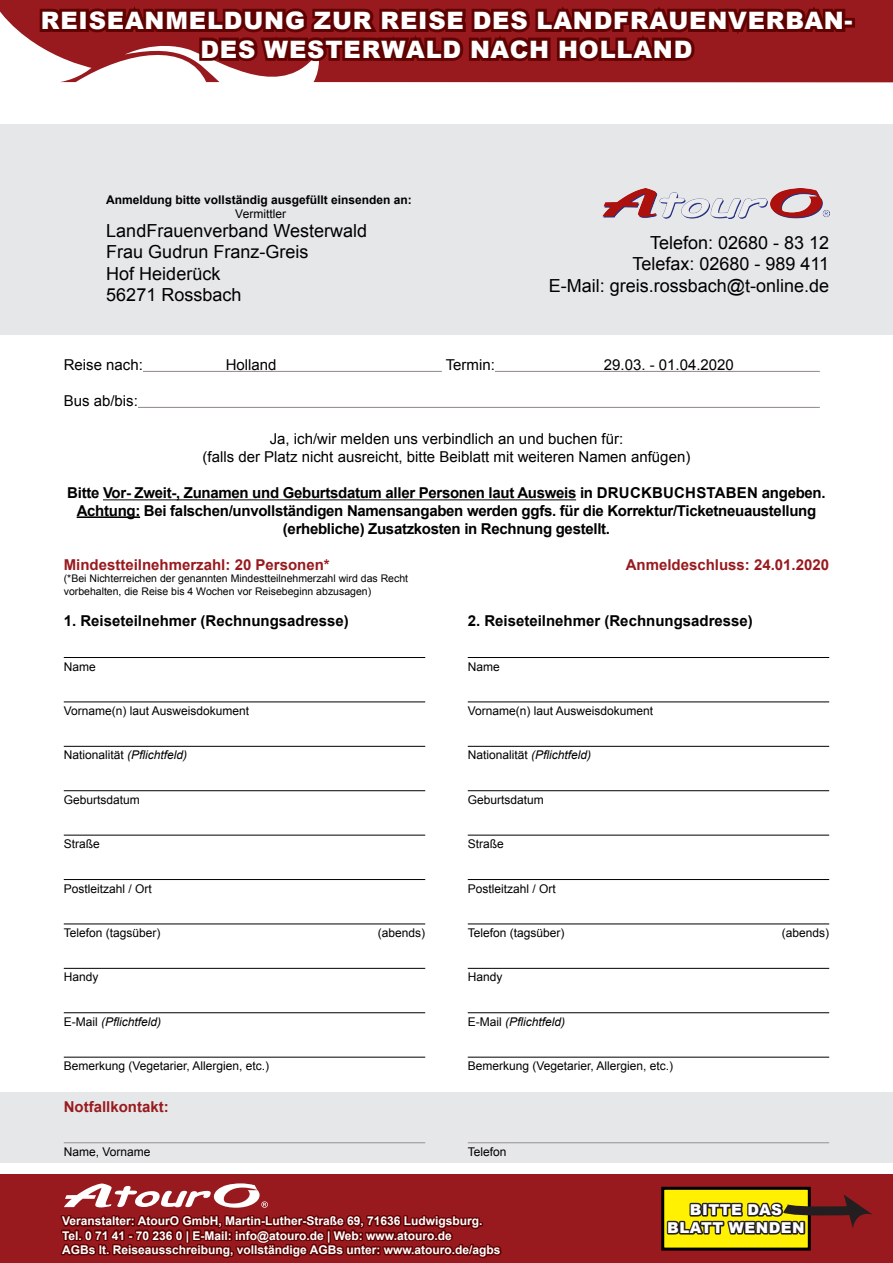
<style>
.page{position:relative;width:893px;height:1263px;background:#fff}
.page>*{position:absolute;margin:0;border:0;box-sizing:border-box;transform-origin:0 0}
.t1{font:900 24px/28.8px "Arial";letter-spacing:.035em;color:#fff;text-align:center}
.t2{font:18px "Arial";color:#000}
.t3{font:700 15px/18px "Arial";letter-spacing:-.02em;color:#000;text-align:center}
.t4{font:15px "Arial";color:#000}
.t5{font:700 15px "Arial";color:#981a1e}
.t6{font:700 15px "Arial";color:#000}
.t7{font:900 15px/18px "Arial";letter-spacing:.035em;color:#fff;text-align:center}
.t8{font:12px "Arial";color:#000}
.t9{font:700 12px "Arial";color:#fff}
.t10{font:italic 12px "Arial";color:#000}
.t11{font:700 12px "Arial";color:#000}
.t12{font:10.5px "Arial";color:#000}
.s1{font-style:normal}
</style>
<div class="page">
<div style="left:0;top:124px;width:893px;height:211px;background:#e6e7e9"></div>
<div style="left:0;top:1174px;width:893px;height:89px;background:#981a1e"></div>
<hr style="left:64px;top:657px;width:361px;height:1px;background:#000">
<hr style="left:64px;top:702px;width:361px;height:1px;background:#000">
<hr style="left:64px;top:746px;width:361px;height:1px;background:#000">
<hr style="left:64px;top:790px;width:361px;height:1px;background:#000">
<hr style="left:64px;top:835px;width:361px;height:1px;background:#000">
<hr style="left:64px;top:879px;width:361px;height:1px;background:#000">
<hr style="left:64px;top:924px;width:361px;height:1px;background:#000">
<hr style="left:64px;top:968px;width:361px;height:1px;background:#000">
<hr style="left:64px;top:1012px;width:361px;height:1px;background:#000">
<hr style="left:64px;top:1057px;width:361px;height:1px;background:#000">
<hr style="left:468px;top:657px;width:361px;height:1px;background:#000">
<hr style="left:468px;top:702px;width:361px;height:1px;background:#000">
<hr style="left:468px;top:746px;width:361px;height:1px;background:#000">
<hr style="left:468px;top:790px;width:361px;height:1px;background:#000">
<hr style="left:468px;top:835px;width:361px;height:1px;background:#000">
<hr style="left:468px;top:879px;width:361px;height:1px;background:#000">
<hr style="left:468px;top:924px;width:361px;height:1px;background:#000">
<hr style="left:468px;top:968px;width:361px;height:1px;background:#000">
<hr style="left:468px;top:1012px;width:361px;height:1px;background:#000">
<hr style="left:468px;top:1057px;width:361px;height:1px;background:#000">
<hr style="left:103px;top:499px;width:473px;height:1px;background:#000">
<hr style="left:77px;top:516px;width:63px;height:2px;background:#000">
<svg style="left:60px;top:1183px;width:442px;height:75px"></svg>
<svg style="left:0;top:0;width:893px;height:83px;fill:#981a1e"></svg>
<div style="left:842px;top:18px;width:13px;height:10px;border:6px solid #600202"></div>
<svg style="left:32px;top:0;width:816px;height:77px;background:#851e20"></svg>
<div style="left:663px;top:1188px;width:146px;height:61px;background:#fff101"></div>
<div style="left:661px;top:1187px;width:150px;height:63px;border:3px solid #000"></div>
<svg style="left:666px;top:1194px;width:206px;height:47px"></svg>
<img style="left:602px;top:189px;width:227px;height:30px">
<div style="left:0;top:1093px;width:893px;height:70px;background:#e6e7e9"></div>
<hr style="left:64px;top:1142px;width:361px;height:1px;background:#999190">
<hr style="left:468px;top:1142px;width:361px;height:1px;background:#999190">
<hr style="left:143px;top:371px;width:299px;height:1px;background:#999190">
<hr style="left:495px;top:371px;width:325px;height:1px;background:#999190">
<hr style="left:138px;top:407px;width:682px;height:1px;background:#999190">
<p class="t1" style="left:41px;top:5px;width:813px">REISEANMELDUNG ZUR REISE DES LANDFRAUENVERBAN-<br>DES WESTERWALD NACH HOLLAND</p>
<p class="t11" style="left:106px;top:191px;width:307px">Anmeldung bitte vollständig ausgefüllt einsenden an:</p>
<p class="t8" style="left:235px;top:206px;width:52px">Vermittler</p>
<p class="t2" style="left:106px;top:218px;width:262px">LandFrauenverband Westerwald</p>
<p class="t2" style="left:106px;top:239px;width:204px">Frau Gudrun Franz-Greis</p>
<p class="t2" style="left:106px;top:261px;width:116px">Hof Heiderück</p>
<p class="t2" style="left:106px;top:283px;width:137px">56271 Rossbach</p>
<p class="t2" style="left:650px;top:230px;width:181px">Telefon: 02680 - 83 12</p>
<p class="t2" style="left:632px;top:251px;width:198px">Telefax: 02680 - 989 411</p>
<p class="t2" style="left:549px;top:273px;width:282px">E-Mail: greis.rossbach@t-online.de</p>
<p class="t4" style="left:64px;top:354px;width:81px">Reise nach:</p>
<p class="t4" style="left:226px;top:354px;width:52px">Holland</p>
<p class="t4" style="left:446px;top:354px;width:51px">Termin:</p>
<p class="t4" style="left:604px;top:354px;width:132px">29.03. - 01.04.2020</p>
<p class="t4" style="left:64px;top:390px;width:76px">Bus ab/bis:</p>
<p class="t4" style="left:270px;top:428px;width:355px">Ja, ich/wir melden uns verbindlich an und buchen für:</p>
<p class="t4" style="left:203px;top:446px;width:489px">(falls der Platz nicht ausreicht, bitte Beiblatt mit weiteren Namen anfügen)</p>
<p class="t3" style="left:67px;top:483px;width:760px">Bitte Vor- Zweit-, Zunamen und Geburtsdatum aller Personen laut Ausweis in DRUCKBUCHSTABEN angeben.<br>Achtung: Bei falschen/unvollständigen Namensangaben werden ggfs. für die Korrektur/Ticketneuaustellung (erhebliche) Zusatzkosten in Rechnung gestellt.</p>
<p class="t5" style="left:64px;top:554px;width:267px">Mindestteilnehmerzahl: 20 Personen*</p>
<p class="t5" style="left:626px;top:554px;width:205px">Anmeldeschluss: 24.01.2020</p>
<p class="t12" style="left:64px;top:571px;width:346px">(*Bei Nichterreichen der genannten Mindestteilnehmerzahl wird das Recht</p>
<p class="t12" style="left:64px;top:584px;width:309px">vorbehalten, die Reise bis 4 Wochen vor Reisebeginn abzusagen)</p>
<p class="t6" style="left:64px;top:610px;width:287px">1. Reiseteilnehmer (Rechnungsadresse)</p>
<p class="t8" style="left:64px;top:658px;width:34px">Name</p>
<p class="t8" style="left:64px;top:702px;width:187px">Vorname(n) laut Ausweisdokument</p>
<p class="t10" style="left:64px;top:747px;width:125px"><span class="s1">Nationalität</span> (Pflichtfeld)</p>
<p class="t8" style="left:64px;top:791px;width:78px">Geburtsdatum</p>
<p class="t8" style="left:64px;top:836px;width:38px">Straße</p>
<p class="t8" style="left:64px;top:880px;width:90px">Postleitzahl / Ort</p>
<p class="t8" style="left:64px;top:924px;width:98px">Telefon (tagsüber)</p>
<p class="t8" style="left:378px;top:924px;width:49px">(abends)</p>
<p class="t8" style="left:64px;top:969px;width:36px">Handy</p>
<p class="t10" style="left:64px;top:1014px;width:99px"><span class="s1">E-Mail</span> (Pflichtfeld)</p>
<p class="t8" style="left:64px;top:1058px;width:207px">Bemerkung (Vegetarier, Allergien, etc.)</p>
<p class="t6" style="left:468px;top:610px;width:287px">2. Reiseteilnehmer (Rechnungsadresse)</p>
<p class="t8" style="left:468px;top:658px;width:34px">Name</p>
<p class="t8" style="left:468px;top:702px;width:187px">Vorname(n) laut Ausweisdokument</p>
<p class="t10" style="left:468px;top:747px;width:125px"><span class="s1">Nationalität</span> (Pflichtfeld)</p>
<p class="t8" style="left:468px;top:791px;width:78px">Geburtsdatum</p>
<p class="t8" style="left:468px;top:836px;width:38px">Straße</p>
<p class="t8" style="left:468px;top:880px;width:90px">Postleitzahl / Ort</p>
<p class="t8" style="left:468px;top:924px;width:98px">Telefon (tagsüber)</p>
<p class="t8" style="left:782px;top:924px;width:49px">(abends)</p>
<p class="t8" style="left:468px;top:969px;width:36px">Handy</p>
<p class="t10" style="left:468px;top:1014px;width:99px"><span class="s1">E-Mail</span> (Pflichtfeld)</p>
<p class="t8" style="left:468px;top:1058px;width:207px">Bemerkung (Vegetarier, Allergien, etc.)</p>
<p class="t5" style="left:64px;top:1096px;width:106px">Notfallkontakt:</p>
<p class="t8" style="left:64px;top:1143px;width:88px">Name, Vorname</p>
<p class="t8" style="left:468px;top:1143px;width:40px">Telefon</p>
<p class="t9" style="left:62px;top:1212px;width:422px">Veranstalter: AtourO GmbH, Martin-Luther-Straße 69, 71636 Ludwigsburg.</p>
<p class="t9" style="left:62px;top:1227px;width:391px">Tel. 0 71 41 - 70 236 0 | E-Mail: info@atouro.de | Web: www.atouro.de</p>
<p class="t9" style="left:62px;top:1241px;width:440px">AGBs lt. Reiseausschreibung, vollständige AGBs unter: www.atouro.de/agbs</p>
<p class="t7" style="left:667px;top:1200px;width:139px">BITTE DAS<br>BLATT WENDEN</p>
</div>
